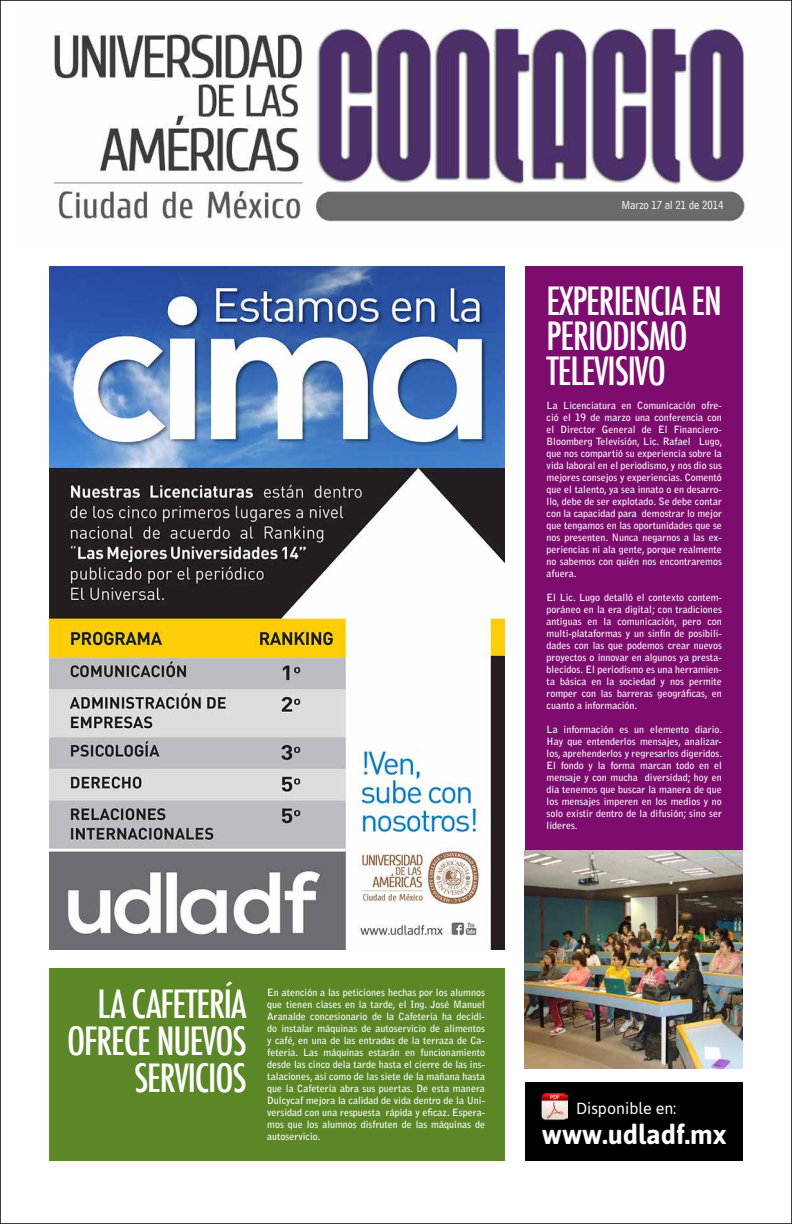
<style>
.page{position:relative;width:792px;height:1224px;background:#fff}
.page>*{position:absolute;margin:0;border:0;box-sizing:border-box;transform-origin:0 0}
.t1{font:500 condensed 38px/37px "Futura";letter-spacing:-.03em;color:#fff;text-align:right}
.t2{font:700 27px "Asap";color:#fff}
.t3{font:16px "Asap";color:#fff}
.t4{font:12px "Bell Centennial Std Address";color:#fff}
.t5{font:700 10px/12px "Bell Gothic Std";color:#fff;text-align:justify}
</style>
<div class="page">
<div style="left:50px;top:968px;width:455px;height:193px;background:#5c8727"></div>
<div style="left:525px;top:266px;width:217px;height:584px;background:#7e0c6e"></div>
<img style="left:52px;top:20px;width:695px;height:202px">
<img style="left:49px;top:266px;width:456px;height:683px">
<img style="left:525px;top:850px;width:218px;height:219px">
<div style="left:525px;top:1083px;width:217px;height:78px;background:#000"></div>
<img style="left:542px;top:1094px;width:25px;height:27px">
<p class="t4" style="left:622px;top:199px;width:103px">Marzo 17 al 21 de 2014</p>
<h1 class="t1" style="left:547px;top:284px;width:177px;line-height:35px;text-align:left">EXPERIENCIA EN<br>PERIODISMO<br>TELEVISIVO</h1>
<p class="t5" style="left:547px;top:400px;width:177px">La Licenciatura en Comunicación ofre&shy;ció el 19 de marzo una conferencia con el Director General de El Financiero-Bloomberg Televisión, Lic. Rafael Lugo, que nos compartió su experiencia sobre la vida laboral en el periodismo, y nos dio sus mejores consejos y experiencias. Comentó que el talento, ya sea innato o en desarro&shy;llo, debe de ser explotado. Se debe contar con la capacidad para demostrar lo mejor que tengamos en las oportunidades que se nos presenten. Nunca negarnos a las ex&shy;periencias ni ala gente, porque realmente no sabemos con quién nos encontraremos afuera.</p>
<p class="t5" style="left:547px;top:592px;width:177px">El Lic. Lugo detalló el contexto contem&shy;poráneo en la era digital; con tradiciones antiguas en la comunicación, pero con multi-plataformas y un sinfín de posibili&shy;dades con las que podemos crear nuevos proyectos o innovar en algunos ya presta&shy;blecidos. El periodismo es una herramien&shy;ta básica en la sociedad y nos permite romper con las barreras geográficas, en cuanto a información.</p>
<p class="t5" style="left:547px;top:724px;width:177px">La información es un elemento diario.<br>Hay que entenderlos mensajes, analizar&shy;los, aprehenderlos y regresarlos digeridos.<br>El fondo y la forma marcan todo en el mensaje y con mucha diversidad; hoy en día tenemos que buscar la manera de que los mensajes imperen en los medios y no solo existir dentro de la difusión; sino ser líderes.</p>
<h1 class="t1" style="left:67px;top:986px;width:181px">LA CAFETERÍA<br>OFRECE NUEVOS<br>SERVICIOS</h1>
<p class="t5" style="left:267px;top:987px;width:219px">En atención a las peticiones hechas por los alumnos que tienen clases en la tarde, el Ing. José Manuel Aranalde concesionario de la Cafetería ha decidi&shy;do instalar máquinas de autoservicio de alimentos y café, en una de las entradas de la terraza de Ca&shy;fetería. Las máquinas estarán en funcionamiento desde las cinco dela tarde hasta el cierre de las ins&shy;talaciones, así como de las siete de la mañana hasta que la Cafetería abra sus puertas. De esta manera Dulcycaf mejora la calidad de vida dentro de la Uni&shy;versidad con una respuesta rápida y eficaz. Espera&shy;mos que los alumnos disfruten de las máquinas de autoservicio.</p>
<h3 class="t3" style="left:576px;top:1099px;width:102px">Disponible en:</h3>
<h2 class="t2" style="left:542px;top:1119px;width:186px">www.udladf.mx</h2>
</div>
